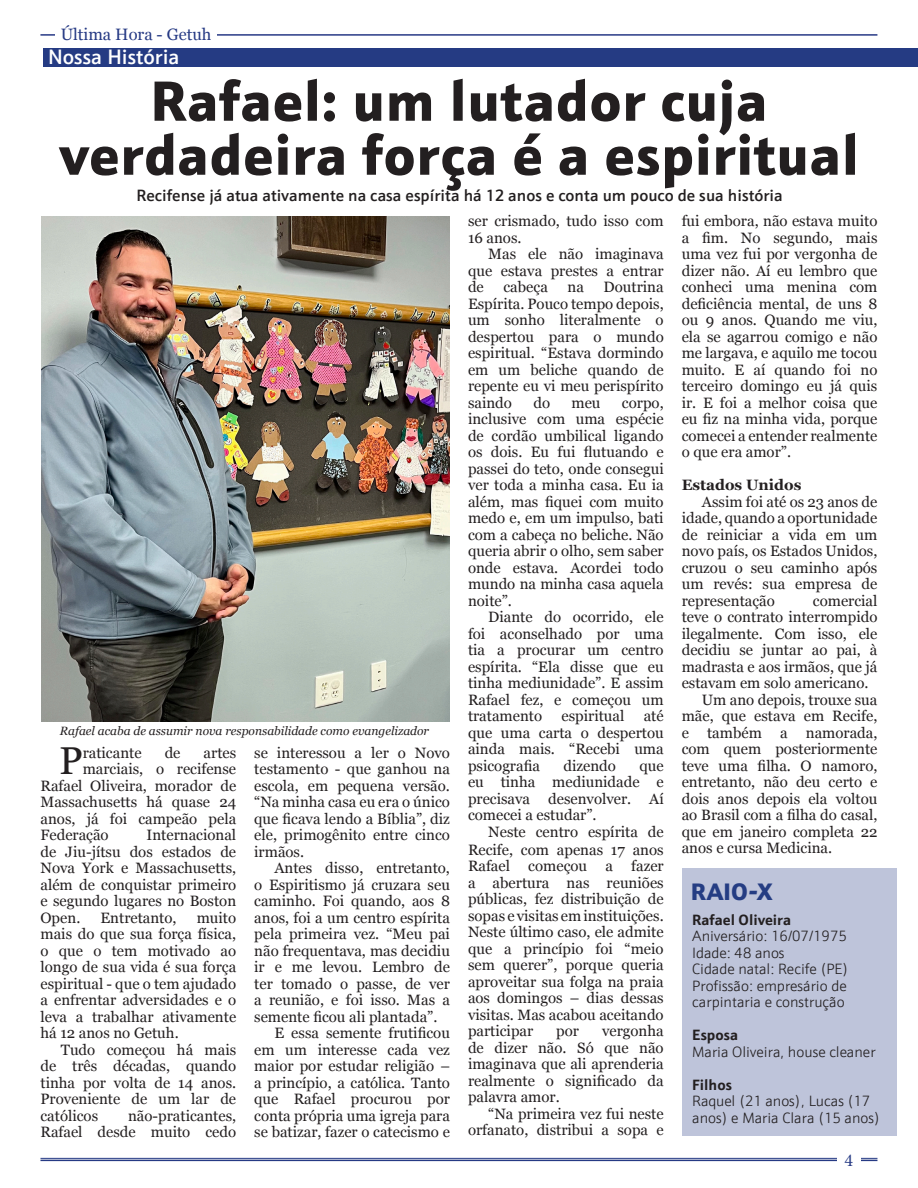
<style>
.page{position:relative;width:918px;height:1188px;background:#fff}
.page>*{position:absolute;margin:0;border:0;box-sizing:border-box;transform-origin:0 0}
.t1{font:900 57px/54px "Schnebel Sans ME";letter-spacing:.01em;color:#231f20;text-align:center}
.t2{font:38.85px "Georgia";color:#231f20}
.t3{font:900 24px "Schnebel Sans ME";color:#253d83}
.t4{font:500 21px "Schnebel Sans ME";color:#fff}
.t5{font:18px "Minion Pro";color:#263a84}
.t6{font:500 16.5px "Schnebel Sans ME";color:#231f20}
.t7{font:16.5px "Georgia";color:#263a84}
.t8{font:15px/16.5px "Georgia";color:#231f20;text-align:justify}
.t9{font:300 15px/16.5px "Schnebel Sans ME";color:#231f20}
.t10{font:700 15px "Schnebel Sans ME";color:#231f20}
.t11{font:700 15px "Georgia";color:#231f20}
.t12{font:italic 12px "Georgia";color:#231f20}
</style>
<div class="page">
<div style="left:43px;top:48px;width:875px;height:18px;background:#253b83"></div>
<hr style="left:40px;top:1158px;width:837px;height:1px;background:#263a84">
<hr style="left:40px;top:1160px;width:837px;height:1px;background:#263a84">
<div style="left:837px;top:1153px;width:24px;height:14px;background:#fff"></div>
<hr style="left:40px;top:34px;width:837px;height:2px;background:#273985">
<div style="left:55px;top:28px;width:162px;height:14px;background:#fff"></div>
<img style="left:41px;top:216px;width:409px;height:506px">
<div style="left:682px;top:868px;width:214px;height:268px;background:#bec4da"></div>
<p class="t7" style="left:61px;top:22px;width:152px">Última Hora - Getuh</p>
<p class="t4" style="left:48px;top:40px;width:133px">Nossa História</p>
<p class="t1" style="left:59px;top:68px;width:801px">Rafael: um lutador cuja verdadeira força é a espiritual</p>
<p class="t6" style="left:137px;top:182px;width:648px">Recifense já atua ativamente na casa espírita há 12 anos e conta um pouco de sua história</p>
<p class="t12" style="left:60px;top:722px;width:371px">Rafael acaba de assumir nova responsabilidade como evangelizador</p>
<p class="t2" style="left:59px;top:732px;width:25px">P</p>
<p class="t8" style="left:83px;top:744px;width:60px">raticante</p>
<p class="t8" style="left:165px;top:744px;width:17px">de</p>
<p class="t8" style="left:204px;top:744px;width:34px">artes</p>
<p class="t8" style="left:83px;top:760px;width:155px">marciais, o recifense</p>
<p class="t8" style="left:40px;top:777px;width:197px">Rafael Oliveira, morador de</p>
<p class="t8" style="left:40px;top:793px;width:197px">Massachusetts há quase 24</p>
<p class="t8" style="left:40px;top:810px;width:197px">anos, já foi campeão pela</p>
<p class="t8" style="left:40px;top:826px;width:70px">Federação</p>
<p class="t8" style="left:40px;top:826px;width:197px;text-indent:106px">Internacional de Jiu-jítsu dos estados de Nova York e Massachusetts, além de conquistar primeiro e segundo lugares no Boston Open.</p>
<p class="t8" style="left:40px;top:909px;width:197px;text-indent:156px">muito mais do que sua força física, o que o tem motivado ao longo de sua vida é sua força espiritual - que o tem ajudado a enfrentar adversidades e o leva a trabalhar ativamente há 12 anos no Getuh.</p>
<p class="t8" style="left:40px;top:1041px;width:197px;text-indent:20px">Tudo começou há mais de três décadas, quando tinha por volta de 14 anos.<br>Proveniente de um lar de católicos</p>
<p class="t8" style="left:100px;top:909px;width:78px">Entretanto,</p>
<p class="t8" style="left:40px;top:1107px;width:197px;text-align:right">não-praticantes,<br>Rafael desde muito cedo</p>
<p class="t8" style="left:254px;top:744px;width:197px">se interessou a ler o Novo testamento - que ganhou na escola, em pequena versão. “Na minha casa eu era o único que ficava lendo a Bíblia”, diz ele, primogênito entre cinco irmãos.</p>
<p class="t8" style="left:254px;top:859px;width:197px;text-indent:20px">Antes disso, entretanto, o Espiritismo já cruzara seu caminho. Foi quando, aos 8 anos, foi a um centro espírita pela primeira vez. “Meu pai não frequentava, mas decidiu ir e me levou. Lembro de ter tomado o passe, de ver a reunião, e foi isso. Mas a semente ficou ali plantada”.</p>
<p class="t8" style="left:254px;top:1024px;width:197px;text-indent:20px">E essa semente frutificou em um interesse cada vez maior por estudar religião – a princípio, a católica. Tanto que Rafael procurou por conta própria uma igreja para se batizar, fazer o catecismo e</p>
<p class="t8" style="left:468px;top:212px;width:197px">ser crismado, tudo isso com<br>16 anos.</p>
<p class="t8" style="left:468px;top:245px;width:197px;text-indent:20px">Mas ele não imaginava que estava prestes a entrar de</p>
<p class="t8" style="left:504px;top:278px;width:46px">cabeça</p>
<p class="t8" style="left:568px;top:278px;width:18px">na</p>
<p class="t8" style="left:468px;top:278px;width:197px;text-indent:136px">Doutrina Espírita. Pouco tempo depois, um sonho literalmente o despertou para o mundo espiritual. “Estava dormindo em um beliche quando de repente eu vi meu perispírito saindo</p>
<p class="t8" style="left:533px;top:394px;width:18px">do</p>
<p class="t8" style="left:572px;top:394px;width:31px">meu</p>
<p class="t8" style="left:468px;top:394px;width:197px;text-indent:154px">corpo, inclusive com uma espécie de cordão umbilical ligando os dois. Eu fui flutuando e passei do teto, onde consegui ver toda a minha casa. Eu ia além, mas fiquei com muito medo e, em um impulso, bati com a cabeça no beliche. Não queria abrir o olho, sem saber onde estava. Acordei todo mundo na minha casa aquela noite”.</p>
<p class="t8" style="left:468px;top:608px;width:197px;text-indent:20px">Diante do ocorrido, ele foi aconselhado por uma tia a procurar um centro espírita. “Ela disse que eu tinha mediunidade”. E assim Rafael fez, e começou um tratamento</p>
<p class="t8" style="left:562px;top:707px;width:64px">espiritual</p>
<p class="t8" style="left:468px;top:707px;width:197px;text-indent:176px">até que uma carta o despertou ainda mais. “Recebi uma psicografia</p>
<p class="t8" style="left:563px;top:757px;width:54px">dizendo</p>
<p class="t8" style="left:468px;top:757px;width:197px;text-indent:171px">que eu tinha mediunidade e precisava desenvolver. Aí comecei a estudar”.</p>
<p class="t8" style="left:488px;top:823px;width:177px">Neste centro espírita de</p>
<p class="t8" style="left:468px;top:841px;width:197px">Recife, com apenas 17 anos Rafael começou a fazer a abertura nas reuniões públicas, fez distribuição de sopas e visitas em instituições.<br>Neste último caso, ele admite que a princípio foi “meio sem querer”, porque queria aproveitar sua folga na praia aos domingos – dias dessas visitas. Mas acabou aceitando participar</p>
<p class="t8" style="left:468px;top:1022px;width:197px;text-indent:134px">vergonha de dizer não. Só que não imaginava que ali aprenderia realmente o significado da palavra amor.</p>
<p class="t8" style="left:468px;top:1105px;width:197px;text-align:right">“Na primeira vez fui neste orfanato, distribui a sopa e</p>
<p class="t8" style="left:556px;top:1022px;width:24px">por</p>
<p class="t8" style="left:682px;top:212px;width:197px">fui embora, não estava muito a fim. No segundo, mais uma vez fui por vergonha de dizer não. Aí eu lembro que conheci uma menina com deficiência mental, de uns 8 ou 9 anos. Quando me viu, ela se agarrou comigo e não me largava, e aquilo me tocou muito. E aí quando foi no terceiro domingo eu já quis ir. E foi a melhor coisa que eu fiz na minha vida, porque comecei a entender realmente o que era amor”.</p>
<p class="t11" style="left:682px;top:474px;width:121px">Estados Unidos</p>
<p class="t8" style="left:682px;top:493px;width:197px;text-indent:20px">Assim foi até os 23 anos de idade, quando a oportunidade de reiniciar a vida em um novo país, os Estados Unidos, cruzou o seu caminho após um revés: sua empresa de representação</p>
<p class="t8" style="left:682px;top:592px;width:197px;text-indent:131px">comercial teve o contrato interrompido ilegalmente. Com isso, ele decidiu se juntar ao pai, à madrasta e aos irmãos, que já estavam em solo americano.</p>
<p class="t8" style="left:682px;top:691px;width:197px;text-indent:20px">Um ano depois, trouxe sua mãe, que estava em Recife, e também a namorada, com quem posteriormente teve uma filha. O namoro, entretanto, não deu certo e dois anos depois ela voltou ao Brasil com a filha do casal, que em janeiro completa 22 anos e cursa Medicina.</p>
<p class="t3" style="left:691px;top:870px;width:84px">RAIO-X</p>
<p class="t10" style="left:692px;top:907px;width:101px">Rafael Oliveira</p>
<p class="t9" style="left:692px;top:928px;width:156px">Aniversário: 16/07/1975</p>
<p class="t9" style="left:692px;top:945px;width:94px">Idade: 48 anos</p>
<p class="t9" style="left:692px;top:961px;width:158px">Cidade natal: Recife (PE)</p>
<p class="t9" style="left:692px;top:978px;width:156px">Profissão: empresário de carpintaria e construção</p>
<p class="t10" style="left:692px;top:1023px;width:48px">Esposa</p>
<p class="t9" style="left:692px;top:1044px;width:185px">Maria Oliveira, house cleaner</p>
<p class="t10" style="left:692px;top:1072px;width:41px">Filhos</p>
<p class="t9" style="left:692px;top:1093px;width:189px">Raquel (21 anos), Lucas (17 anos) e Maria Clara (15 anos)</p>
<p class="t5" style="left:844px;top:1148px;width:10px">4</p>
</div>
